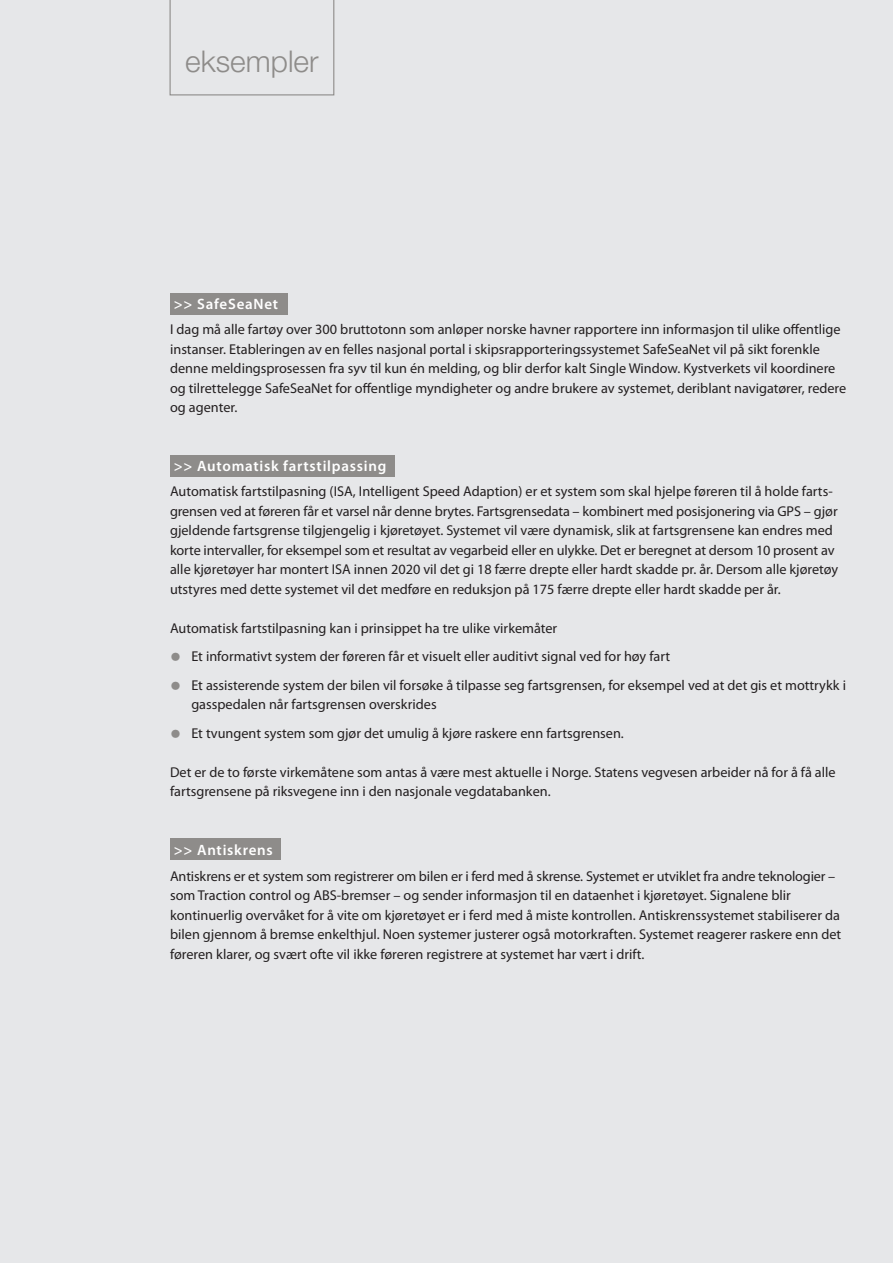
<style>
.page{position:relative;width:893px;height:1263px;background:#e6e7e9}
.page>*{position:absolute;margin:0;border:0;box-sizing:border-box;transform-origin:0 0}
.t1{font:300 30px "Helvetica Neue";color:#8e8c8a}
.t2{font:600 15px "Myriad Pro";letter-spacing:.05em;color:#fff}
.t3{font:14.25px/19.5px "Myriad Pro";color:#231f20}
.s1{font-size:39px;color:#8e8c8a}
</style>
<div class="page">
<div style="left:170px;top:293px;width:118px;height:22px;background:#8e8c8a"></div>
<div style="left:170px;top:456px;width:224px;height:21px;background:#8e8c8a"></div>
<div style="left:170px;top:839px;width:111px;height:21px;background:#8e8c8a"></div>
<svg style="left:170px;top:0;width:164px;height:95px"></svg>
<p class="t1" style="left:185px;top:43px;width:135px">eksempler</p>
<p class="t2" style="left:174px;top:294px;width:106px">&gt;&gt; SafeSeaNet</p>
<p class="t3" style="left:170px;top:320px;width:678px">I dag må alle fartøy over 300 bruttotonn som anløper norske havner rapportere inn informasjon til ulike offentlige instanser. Etableringen av en felles nasjonal portal i skipsrapporteringssystemet SafeSeaNet vil på sikt forenkle denne meldingsprosessen fra syv til kun én melding, og blir derfor kalt Single Window. Kystverkets vil koordinere og tilrettelegge SafeSeaNet for offentlige myndigheter og andre brukere av systemet, deriblant navigatører, redere og agenter.</p>
<p class="t2" style="left:174px;top:456px;width:214px">&gt;&gt; Automatisk fartstilpassing</p>
<p class="t3" style="left:170px;top:482px;width:670px">Automatisk fartstilpasning (ISA, Intelligent Speed Adaption) er et system som skal hjelpe føreren til å holde farts&shy;grensen ved at føreren får et varsel når denne brytes. Fartsgrensedata – kombinert med posisjonering via GPS – gjør gjeldende fartsgrense tilgjengelig i kjøretøyet. Systemet vil være dynamisk, slik at fartsgrensene kan endres med korte intervaller, for eksempel som et resultat av vegarbeid eller en ulykke. Det er beregnet at dersom 10 prosent av alle kjøretøyer har montert ISA innen 2020 vil det gi 18 færre drepte eller hardt skadde pr. år. Dersom alle kjøretøy utstyres med dette systemet vil det medføre en reduksjon på 175 færre drepte eller hardt skadde per år.</p>
<p class="t3" style="left:170px;top:618px;width:389px">Automatisk fartstilpasning kan i prinsippet ha tre ulike virkemåter</p>
<p class="t3" style="left:170px;top:647px;width:502px"><span class="s1">•</span> Et informativt system der føreren får et visuelt eller auditivt signal ved for høy fart</p>
<p class="t3" style="left:191px;top:675px;width:656px;text-indent:-21px"><span class="s1">•</span> Et assisterende system der bilen vil forsøke å tilpasse seg fartsgrensen, for eksempel ved at det gis et mottrykk i gasspedalen når fartsgrensen overskrides</p>
<p class="t3" style="left:170px;top:723px;width:455px"><span class="s1">•</span> Et tvungent system som gjør det umulig å kjøre raskere enn fartsgrensen.</p>
<p class="t3" style="left:170px;top:762px;width:667px">Det er de to første virkemåtene som antas å være mest aktuelle i Norge. Statens vegvesen arbeider nå for å få alle fartsgrensene på riksvegene inn i den nasjonale vegdatabanken.</p>
<p class="t2" style="left:174px;top:840px;width:100px">&gt;&gt; Antiskrens</p>
<p class="t3" style="left:170px;top:866px;width:673px">Antiskrens er et system som registrerer om bilen er i ferd med å skrense. Systemet er utviklet fra andre teknologier – som Traction control og ABS-bremser – og sender informasjon til en dataenhet i kjøretøyet. Signalene blir kontinuerlig overvåket for å vite om kjøretøyet er i ferd med å miste kontrollen. Antiskrenssystemet stabiliserer da bilen gjennom å bremse enkelthjul. Noen systemer justerer også motorkraften. Systemet reagerer raskere enn det føreren klarer, og svært ofte vil ikke føreren registrere at systemet har vært i drift.</p>
</div>
